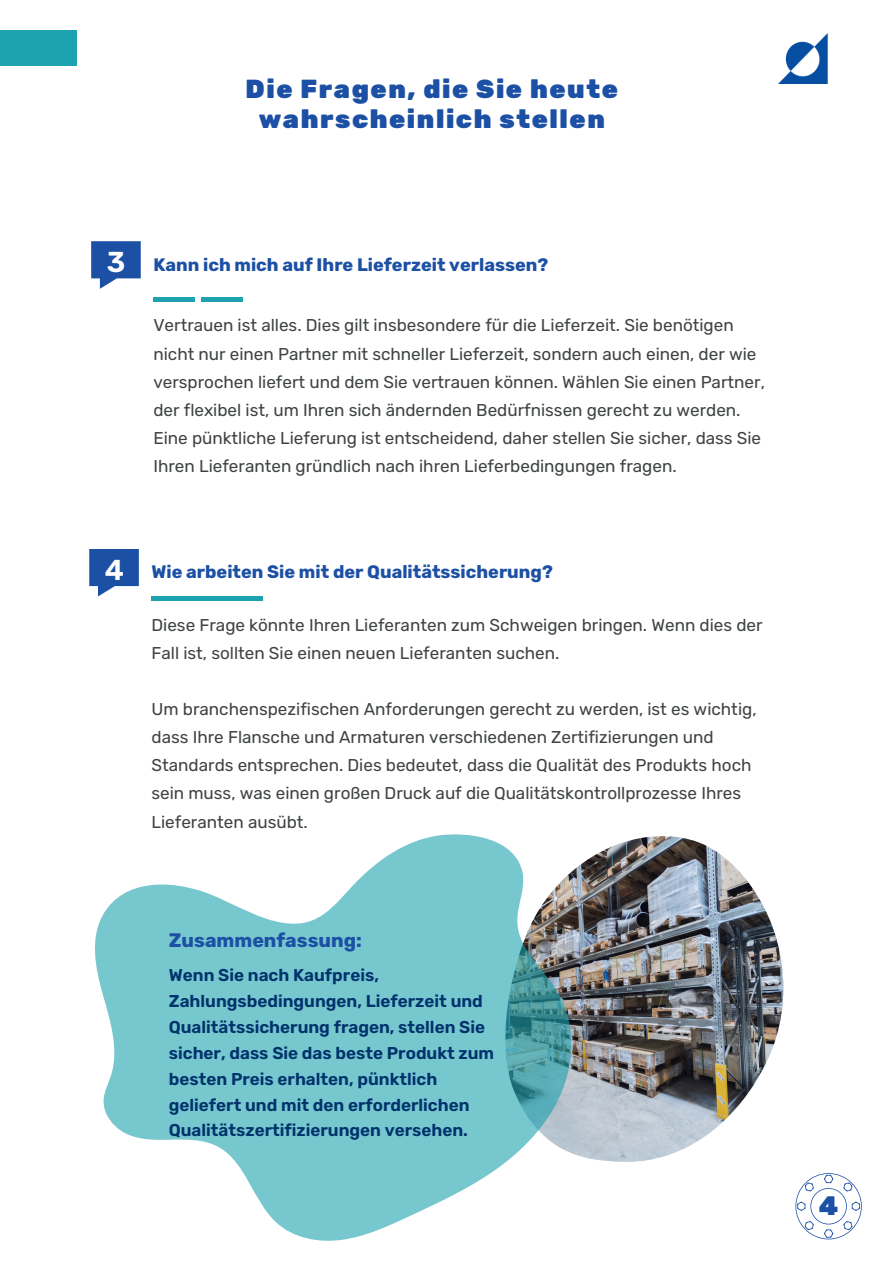
<style>
.page{position:relative;width:893px;height:1264px;background:#fff}
.page>*{position:absolute;margin:0;border:0;box-sizing:border-box;transform-origin:0 0}
.t1{font:600 28.8px "Rubik";color:#fff}
.t2{font:900 26.55px "Rubik";color:#1c50a4}
.t3{font:900 25.95px/30.3px "Rubik";letter-spacing:.06em;color:#1c50a4;text-align:center}
.t4{font:700 19.5px "Rubik";color:#1c50a4}
.t5{font:700 18px "Rubik";color:#1c50a4}
.t6{font:17.1px/28px "Rubik";color:#3f4440}
.t7{font:600 17.1px/25.8px "Rubik";color:#00326b}
</style>
<div class="page">
<div style="left:0;top:30px;width:76px;height:35px;background:#1da3af"></div>
<img style="left:779px;top:33px;width:49px;height:50px">
<svg style="left:91px;top:241px;width:50px;height:48px"></svg>
<svg style="left:89px;top:549px;width:50px;height:47px"></svg>
<hr style="left:153px;top:297px;width:42px;height:4px;background:#1da3af">
<hr style="left:201px;top:297px;width:42px;height:4px;background:#1da3af">
<div style="left:151px;top:596px;width:70px;height:5px;background:#1da3af"></div>
<div style="left:221px;top:596px;width:42px;height:5px;background:#1da3af"></div>
<img style="left:571px;top:836px;width:213px;height:326px">
<svg style="left:94px;top:834px;width:477px;height:407px;fill:#77c7cf"></svg>
<svg style="left:795px;top:1173px;width:66px;height:66px"></svg>
<h3 class="t3" style="left:245px;top:74px;width:374px">Die Fragen, die Sie heute wahrscheinlich stellen</h3>
<h1 class="t1" style="left:107px;top:245px;width:20px">3</h1>
<p class="t5" style="left:153px;top:254px;width:396px">Kann ich mich auf Ihre Lieferzeit verlassen?</p>
<p class="t6" style="left:153px;top:311px;width:613px">Vertrauen ist alles. Dies gilt insbesondere für die Lieferzeit. Sie benötigen nicht nur einen Partner mit schneller Lieferzeit, sondern auch einen, der wie versprochen liefert und dem Sie vertrauen können. Wählen Sie einen Partner, der flexibel ist, um Ihren sich ändernden Bedürfnissen gerecht zu werden.<br>Eine pünktliche Lieferung ist entscheidend, daher stellen Sie sicher, dass Sie Ihren Lieferanten gründlich nach ihren Lieferbedingungen fragen.</p>
<h1 class="t1" style="left:105px;top:553px;width:21px">4</h1>
<p class="t5" style="left:151px;top:561px;width:403px">Wie arbeiten Sie mit der Qualitätssicherung?</p>
<p class="t6" style="left:151px;top:611px;width:612px">Diese Frage könnte Ihren Lieferanten zum Schweigen bringen. Wenn dies der<br>Fall ist, sollten Sie einen neuen Lieferanten suchen.</p>
<p class="t6" style="left:151px;top:695px;width:606px">Um branchenspezifischen Anforderungen gerecht zu werden, ist es wichtig, dass Ihre Flansche und Armaturen verschiedenen Zertifizierungen und Standards entsprechen. Dies bedeutet, dass die Qualität des Produkts hoch sein muss, was einen großen Druck auf die Qualitätskontrollprozesse Ihres Lieferanten ausübt.</p>
<p class="t4" style="left:169px;top:929px;width:194px">Zusammenfassung:</p>
<p class="t7" style="left:169px;top:962px;width:327px">Wenn Sie nach Kaufpreis, Zahlungsbedingungen, Lieferzeit und Qualitätssicherung fragen, stellen Sie sicher, dass Sie das beste Produkt zum besten Preis erhalten, pünktlich geliefert und mit den erforderlichen Qualitätszertifizierungen versehen.</p>
<h2 class="t2" style="left:818px;top:1189px;width:21px">4</h2>
</div>
